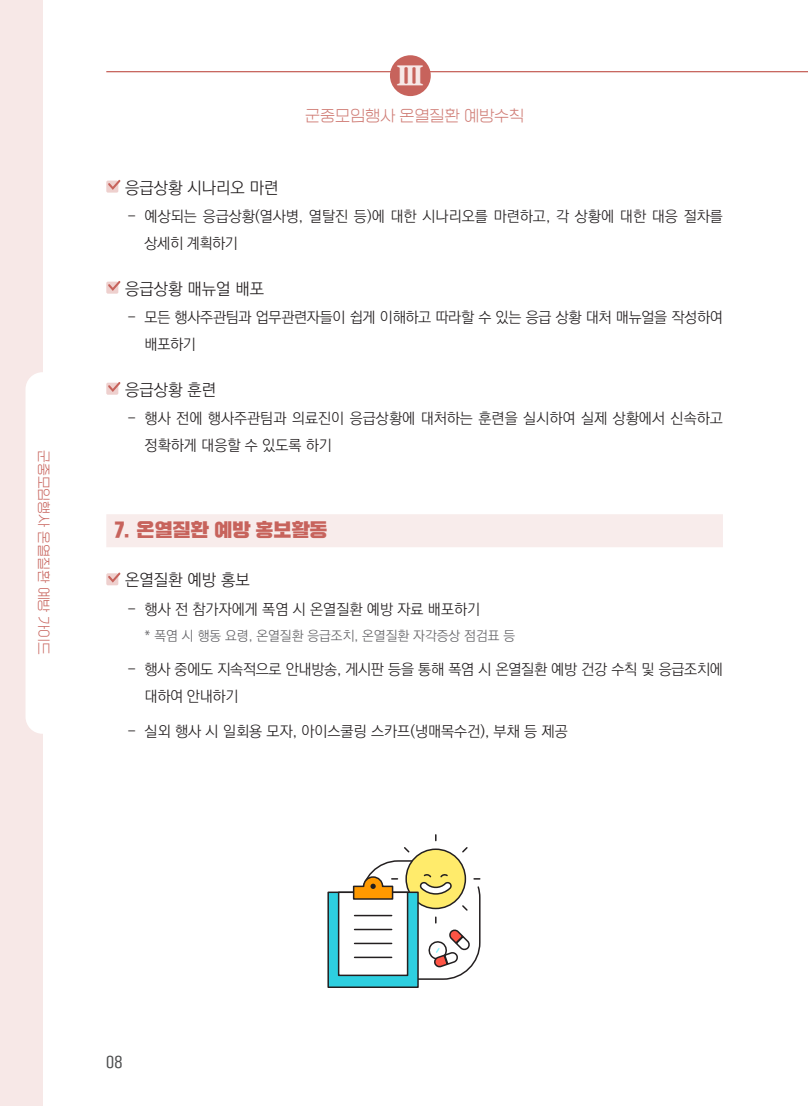
<style>
.page{position:relative;width:808px;height:1106px;background:#fff}
.page>*{position:absolute;margin:0;border:0;box-sizing:border-box;transform-origin:0 0}
.t1{font:30px "SD Myeongjo Neoa g Ex Bd";color:#f7e8e7}
.t2{font:18px "SD Gd Gothic";color:#c7635c}
.t3{font:300 16.5px "Ko Pub World Dotum";color:#231f20}
.t4{font:300 15px/27px "Ko Pub World Dotum";color:#231f20}
.t5{font:300 15px/27px "Ko Pub World Dotum";letter-spacing:-.02em;color:#231f20}
.t6{font:15px "SD Gyeokdong G203 Lt";color:#cf7b74}
.t7{font:300 13.5px "Ko Pub World Dotum";color:#636366}
.t8{font:13.5px "SD Gyeokdong G204 Rg";color:#4b4c4d}
.t9{font:12.75px "SD Gyeokdong G203 Lt";letter-spacing:.01em;color:#c7635c}
</style>
<div class="page">
<hr style="left:106px;top:71px;width:702px;height:1px;background:#c7635c">
<div style="left:390px;top:55px;width:41px;height:41px;background:#c7635c;border-radius:50%"></div>
<div style="left:0;top:0;width:43px;height:1106px;background:#f7e8e7"></div>
<div style="left:26px;top:372px;width:34px;height:361px;background:#fff;border-radius:17px"></div>
<div style="left:328px;top:892px;width:90px;height:95px;background:#2ecfe0"></div>
<div style="left:327px;top:891px;width:92px;height:97px;border:2px solid #231f20"></div>
<div style="left:339px;top:892px;width:69px;height:83px;background:#fff"></div>
<div style="left:338px;top:891px;width:70px;height:85px;border:2px solid #231f20"></div>
<svg style="left:352px;top:834px;width:129px;height:146px"></svg>
<div style="left:106px;top:514px;width:617px;height:33px;background:#f8eceb"></div>
<div style="left:106px;top:180px;width:12px;height:13px;background:#eed0ce;border-radius:2px"></div>
<svg style="left:108px;top:180px;width:12px;height:10px"></svg>
<div style="left:106px;top:282px;width:12px;height:12px;background:#eed0ce;border-radius:2px"></div>
<svg style="left:108px;top:281px;width:12px;height:10px"></svg>
<div style="left:106px;top:383px;width:12px;height:12px;background:#eed0ce;border-radius:2px"></div>
<svg style="left:108px;top:382px;width:12px;height:10px"></svg>
<div style="left:106px;top:573px;width:12px;height:12px;background:#eed0ce;border-radius:2px"></div>
<svg style="left:108px;top:572px;width:12px;height:10px"></svg>
<p class="t9" style="left:50px;top:450px;width:206px;rotate:90deg">군중모임행사 온열질환 예방 가이드</p>
<h1 class="t1" style="left:396px;top:59px;width:30px">Ⅲ</h1>
<p class="t6" style="left:305px;top:108px;width:221px">군중모임행사 온열질환 예방수칙</p>
<p class="t3" style="left:125px;top:176px;width:155px">응급상황 시나리오 마련</p>
<p class="t4" style="left:145px;top:203px;width:580px;text-indent:-17px">- 예상되는 응급상황(열사병, 열탈진 등)에 대한 시나리오를 마련하고, 각 상황에 대한 대응 절차를 상세히 계획하기</p>
<p class="t3" style="left:125px;top:277px;width:141px">응급상황 매뉴얼 배포</p>
<p class="t5" style="left:145px;top:304px;width:580px;text-indent:-17px">- 모든 행사주관팀과 업무관련자들이 쉽게 이해하고 따라할 수 있는 응급 상황 대처 매뉴얼을 작성하여 배포하기</p>
<p class="t3" style="left:125px;top:378px;width:93px">응급상황 훈련</p>
<p class="t4" style="left:145px;top:405px;width:580px;text-indent:-17px">- 행사 전에 행사주관팀과 의료진이 응급상황에 대처하는 훈련을 실시하여 실제 상황에서 신속하고 정확하게 대응할 수 있도록 하기</p>
<p class="t2" style="left:115px;top:520px;width:214px">7. 온열질환 예방 홍보활동</p>
<p class="t3" style="left:125px;top:568px;width:126px">온열질환 예방 홍보</p>
<p class="t4" style="left:128px;top:596px;width:354px">- 행사 전 참가자에게 폭염 시 온열질환 예방 자료 배포하기</p>
<p class="t7" style="left:145px;top:626px;width:372px">* 폭염 시 행동 요령, 온열질환 응급조치, 온열질환 자각증상 점검표 등</p>
<p class="t5" style="left:145px;top:656px;width:580px;text-indent:-17px">- 행사 중에도 지속적으로 안내방송, 게시판 등을 통해 폭염 시 온열질환 예방 건강 수칙 및 응급조치에 대하여 안내하기</p>
<p class="t4" style="left:128px;top:718px;width:442px">- 실외 행사 시 일회용 모자, 아이스쿨링 스카프(냉매목수건), 부채 등 제공</p>
<p class="t8" style="left:106px;top:1054px;width:18px">08</p>
</div>
